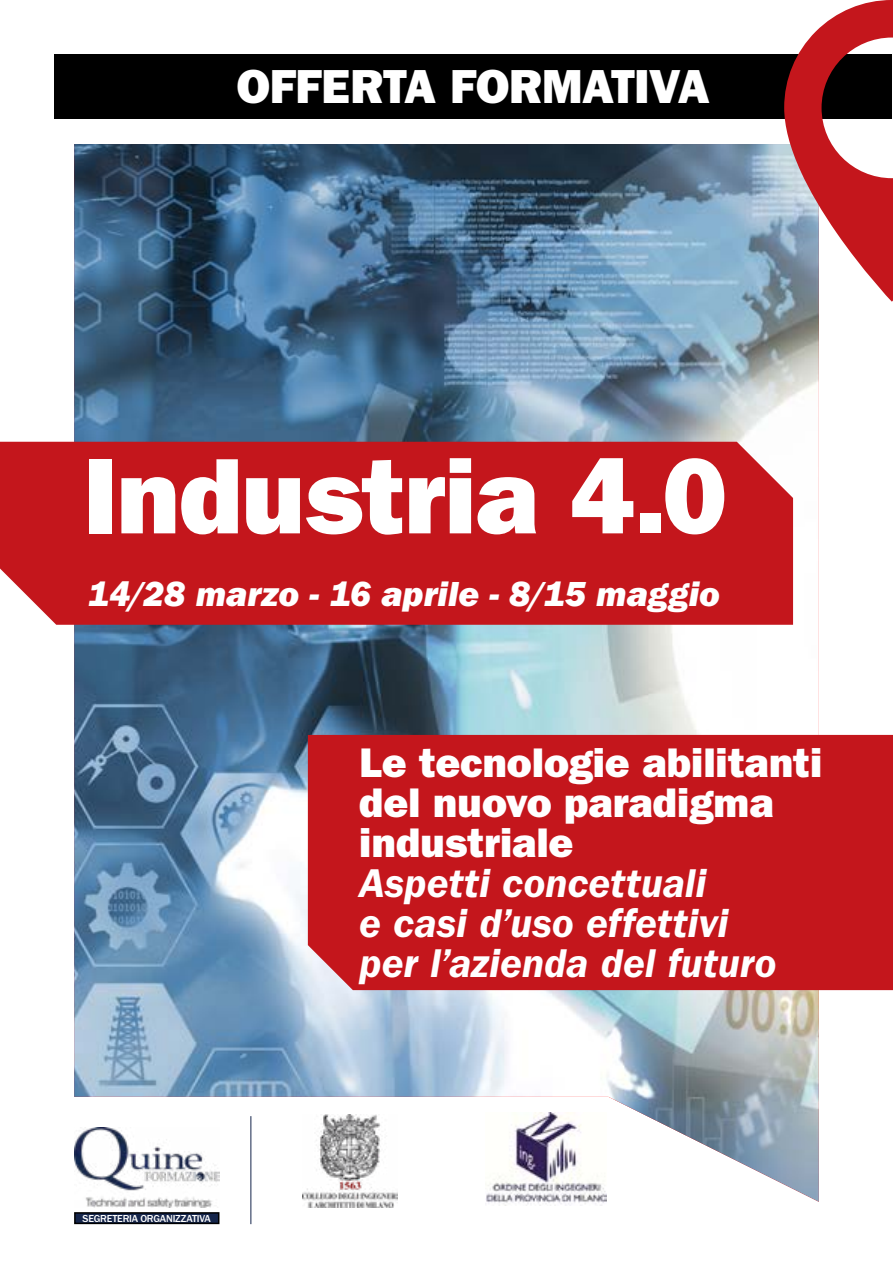
<style>
.page{position:relative;width:893px;height:1263px;background:#fff}
.page>*{position:absolute;margin:0;border:0;box-sizing:border-box;transform-origin:0 0}
.t1{font:800 108px "Franklin Gothic";letter-spacing:-.01em;color:#fff}
.t2{font:800 48px "Franklin Gothic";letter-spacing:-.005em;color:#fff}
.t3{font:italic 600 41.55px/40px "Franklin Gothic";letter-spacing:-.005em;color:#fff}
.t4{font:800 41.55px/40px "Franklin Gothic";color:#fff}
.t5{font:italic 800 36px "Franklin Gothic";letter-spacing:-.005em;color:#fff}
.t6{font:500 10.5px "Franklin Gothic";letter-spacing:-.02em;color:#fff}
</style>
<div class="page">
<div style="left:54px;top:54px;width:838px;height:65px;background:#000"></div>
<img style="left:87px;top:1202px;width:125px;height:6px">
<img style="left:307px;top:1202px;width:87px;height:5px">
<img style="left:74px;top:144px;width:745px;height:1058px">
<div style="left:0;top:442px;width:793px;height:183px;background:#c4161c"></div>
<div style="left:308px;top:735px;width:585px;height:255px;background:#c4161c"></div>
<svg style="left:784px;top:0;width:109px;height:302px"></svg>
<div style="left:75px;top:1213px;width:144px;height:10px;background:#15254b"></div>
<div style="left:74px;top:1212px;width:145px;height:12px;border:2px solid #000"></div>
<hr style="left:250px;top:1116px;width:1px;height:108px;background:#15254b">
<p class="t2" style="left:236px;top:58px;width:475px">OFFERTA FORMATIVA</p>
<h1 class="t1" style="left:83px;top:433px;width:645px">Industria 4.0</h1>
<p class="t5" style="left:88px;top:573px;width:634px">14/28 marzo - 16 aprile - 8/15 maggio</p>
<p class="t6" style="left:83px;top:1212px;width:130px">SEGRETERIA ORGANIZZATIVA</p>
<p class="t4" style="left:359px;top:742px;width:465px">Le tecnologie abilitanti del nuovo paradigma industriale</p>
<p class="t3" style="left:359px;top:863px;width:419px">Aspetti concettuali<br>e casi d’uso effettivi per l’azienda del futuro</p>
</div>
